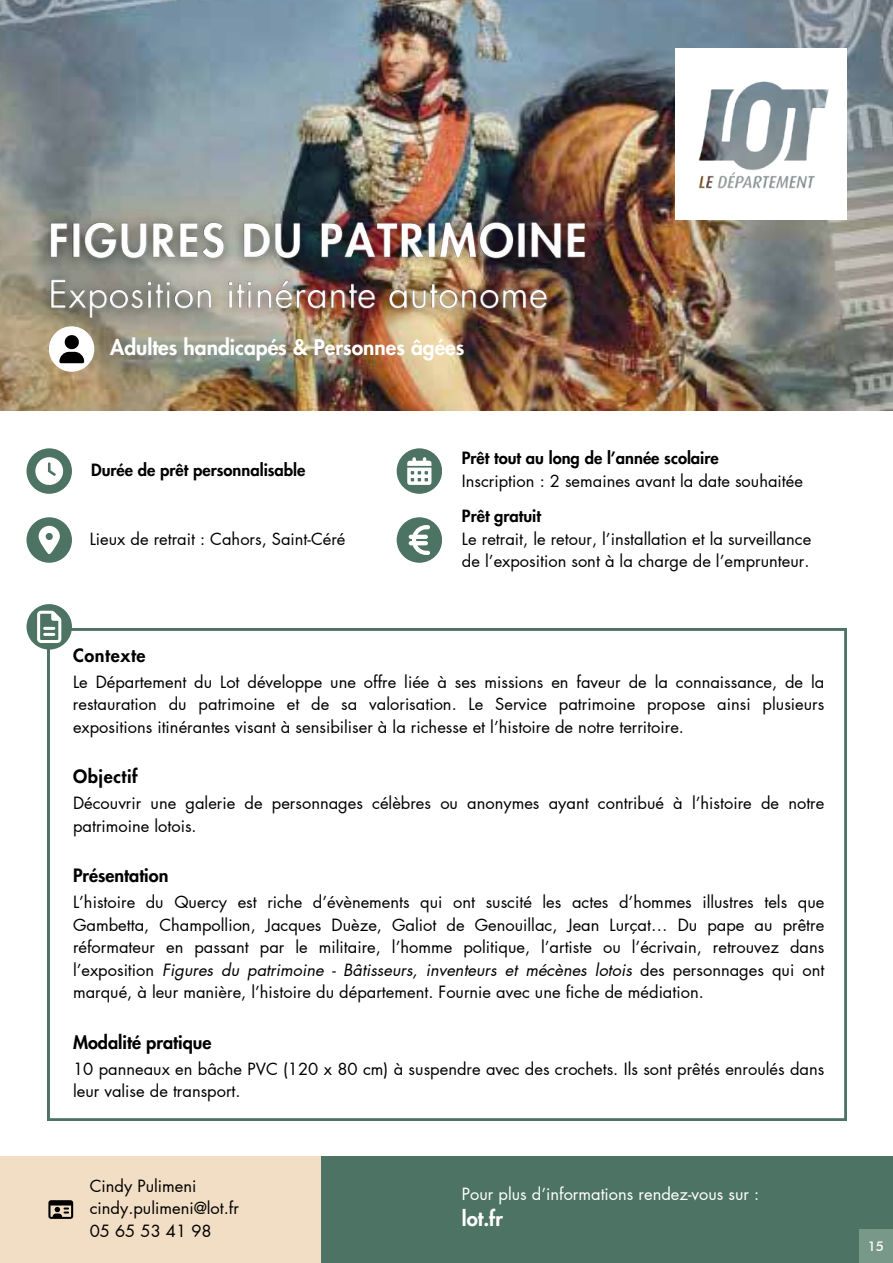
<style>
.page{position:relative;width:893px;height:1263px;background:#fff}
.page>*{position:absolute;margin:0;border:0;box-sizing:border-box;transform-origin:0 0}
.t1{font:800 21px "Futura LT Pro";color:#fff}
.t2{font:800 20.25px "Futura LT Pro";color:#fff}
.t3{font:800 18px "Futura LT Pro";color:#000}
.t4{font:800 18px "Futura LT Pro";letter-spacing:.035em;color:#000}
.t5{font:16.5px/22.5px "Futura LT Pro";color:#000}
.t6{font:800 16.5px "Futura LT Pro";color:#000}
.t7{font:16.5px "Futura LT Pro";color:#fff}
.t8{font:500 13.5px "Futura BT";color:#fff}
.s1{font-style:italic}
</style>
<div class="page">
<img style="left:0;top:0;width:893px;height:411px">
<img style="left:676px;top:48px;width:171px;height:171px">
<div style="left:0;top:1156px;width:321px;height:107px;background:#f2dec4"></div>
<div style="left:321px;top:1156px;width:572px;height:107px;background:#4c7364"></div>
<svg style="left:48px;top:1200px;width:25px;height:19px"></svg>
<div style="left:27px;top:517px;width:45px;height:46px;background:#4c7364;border-radius:23px"></div>
<svg style="left:39px;top:526px;width:21px;height:28px"></svg>
<div style="left:397px;top:517px;width:45px;height:46px;background:#4c7364;border-radius:23px"></div>
<svg style="left:409px;top:525px;width:21px;height:30px"></svg>
<div style="left:27px;top:448px;width:45px;height:46px;background:#4c7364;border-radius:23px"></div>
<svg style="left:35px;top:457px;width:28px;height:28px"></svg>
<div style="left:397px;top:448px;width:45px;height:46px;background:#4c7364;border-radius:23px"></div>
<svg style="left:407px;top:457px;width:24px;height:28px"></svg>
<svg style="left:48px;top:629px;width:798px;height:491px"></svg>
<div style="left:27px;top:604px;width:45px;height:46px;background:#4c7364;border-radius:23px"></div>
<svg style="left:37px;top:611px;width:24px;height:32px"></svg>
<img style="left:31px;top:203px;width:575px;height:136px">
<div style="left:49px;top:326px;width:45px;height:46px;background:#fff;border-radius:23px"></div>
<svg style="left:59px;top:335px;width:25px;height:28px"></svg>
<div style="left:859px;top:1229px;width:34px;height:34px;background:#78998a"></div>
<p class="t1" style="left:110px;top:331px;width:356px">Adultes handicapés &amp; Personnes âgées</p>
<p class="t6" style="left:91px;top:457px;width:216px">Durée de prêt personnalisable</p>
<p class="t5" style="left:90px;top:527px;width:257px">Lieux de retrait : Cahors, Saint-Céré</p>
<p class="t6" style="left:462px;top:446px;width:258px">Prêt tout au long de l’année scolaire</p>
<p class="t5" style="left:462px;top:469px;width:343px">Inscription : 2 semaines avant la date souhaitée</p>
<p class="t6" style="left:462px;top:503px;width:80px">Prêt gratuit</p>
<p class="t5" style="left:462px;top:527px;width:351px">Le retrait, le retour, l’installation et la surveillance de l’exposition sont à la charge de l’emprunteur.</p>
<p class="t4" style="left:73px;top:641px;width:74px">Contexte</p>
<p class="t5" style="left:73px;top:670px;width:753px;text-align:justify">Le Département du Lot développe une offre liée à ses missions en faveur de la connaissance, de la restauration du patrimoine et de sa valorisation. Le Service patrimoine propose ainsi plusieurs expositions itinérantes visant à sensibiliser à la richesse et l’histoire de notre territoire.</p>
<p class="t4" style="left:73px;top:763px;width:66px">Objectif</p>
<p class="t5" style="left:73px;top:792px;width:753px">Découvrir une galerie de personnages célèbres ou anonymes ayant contribué à l’histoire de notre patrimoine lotois.</p>
<p class="t3" style="left:73px;top:862px;width:97px">Présentation</p>
<p class="t5" style="left:73px;top:891px;width:753px;text-align:justify">L’histoire du Quercy est riche d’évènements qui ont suscité les actes d’hommes illustres tels que Gambetta, Champollion, Jacques Duèze, Galiot de Genouillac, Jean Lurçat… Du pape au prêtre réformateur en passant par le militaire, l’homme politique, l’artiste ou l’écrivain, retrouvez dans l’exposition <span class="s1">Figures du patrimoine - Bâtisseurs, inventeurs et mécènes lotois</span> des personnages qui ont marqué, à leur manière, l’histoire du département. Fournie avec une fiche de médiation.</p>
<p class="t3" style="left:73px;top:1028px;width:140px">Modalité pratique</p>
<p class="t5" style="left:73px;top:1057px;width:753px">10 panneaux en bâche PVC (120 x 80 cm) à suspendre avec des crochets. Ils sont prêtés enroulés dans leur valise de transport.</p>
<p class="t5" style="left:90px;top:1174px;width:151px">Cindy Pulimeni cindy.pulimeni@lot.fr<br>05 65 53 41 98</p>
<p class="t7" style="left:462px;top:1183px;width:299px">Pour plus d’informations rendez-vous sur :</p>
<p class="t2" style="left:462px;top:1203px;width:42px">lot.fr</p>
<p class="t8" style="left:868px;top:1238px;width:18px">15</p>
</div>
